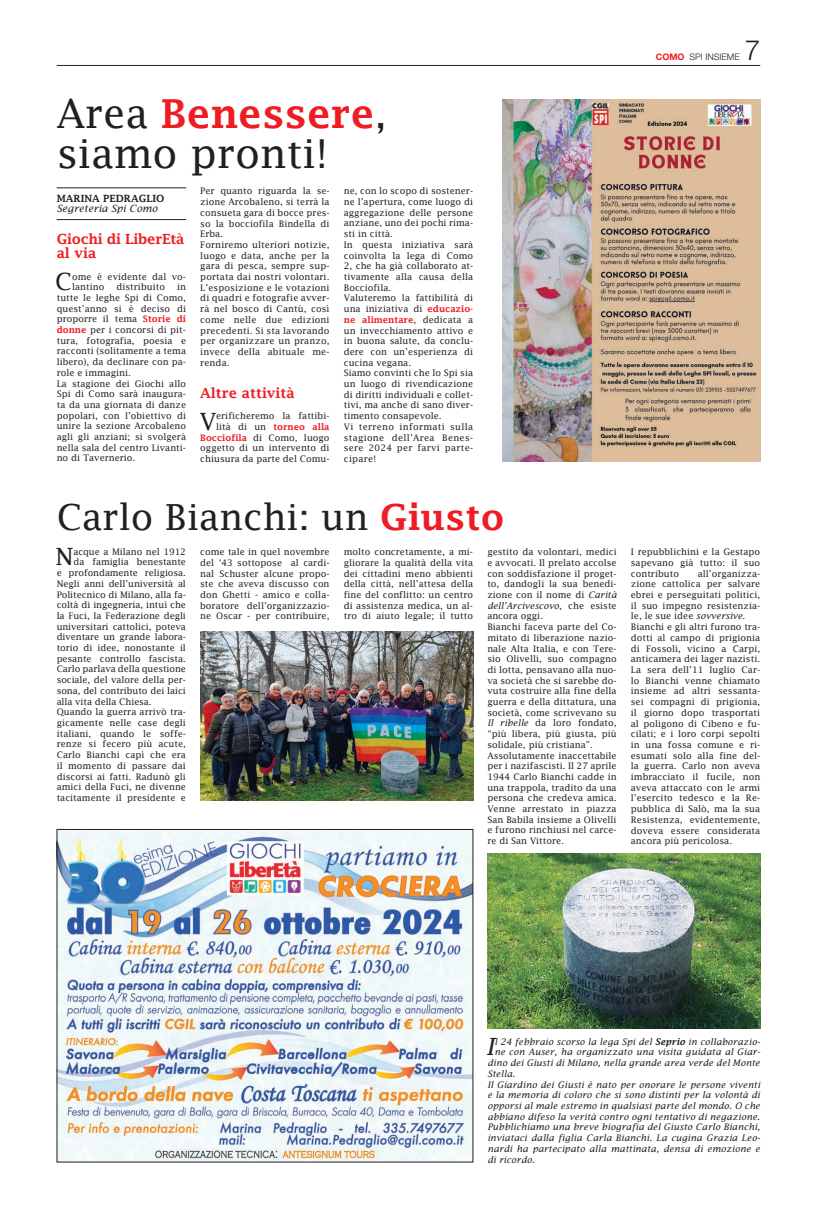
<style>
.page{position:relative;width:817px;height:1219px;background:#fff}
.page>*{position:absolute;margin:0;border:0;box-sizing:border-box;transform-origin:0 0}
.t1{font:40px/40px "Lucida Fax";color:#231f20}
.t2{font:36px "Lucida Fax";color:#231f20}
.t3{font:300 28px "Helvetica Neue LT Std";color:#231f20}
.t4{font:23.8px "Lucida Fax";color:#231f20}
.t5{font:italic 23.8px "Lucida Fax";color:#231f20}
.t6{font:600 14px/14px "Lucida Fax";letter-spacing:-.02em;color:#ee1d23}
.t7{font:600 14px "Lucida Fax";color:#ee1d23}
.t8{font:italic 10px "Lucida Fax";color:#231f20}
.t9{font:600 10px "Lucida Fax";color:#231f20}
.t10{font:9px/10.7px "Lucida Fax";color:#231f20}
.t11{font:italic 9px "Lucida Fax";letter-spacing:.01em;color:#231f20}
.t12{font:300 9px "Helvetica Neue LT Std";color:#231f20}
.s1{font-weight:600;color:#ee1d23}
.s2{font-weight:700;color:#ee1d23}
.s3{font-style:italic}
.s4{font-weight:600}
</style>
<div class="page">
<hr style="left:57px;top:65px;width:703px;height:1px;background:#231f20">
<hr style="left:57px;top:188px;width:129px;height:1px;background:#231f20">
<hr style="left:57px;top:219px;width:129px;height:1px;background:#231f20">
<img style="left:502px;top:99px;width:258px;height:363px">
<img style="left:59px;top:831px;width:412px;height:329px">
<img style="left:487px;top:853px;width:273px;height:175px">
<img style="left:200px;top:631px;width:273px;height:170px">
<h1 class="t1" style="left:57px;top:93px;width:332px">Area <span class="s1">Benessere</span>, siamo pronti!</h1>
<p class="t9" style="left:57px;top:193px;width:109px">MARINA PEDRAGLIO</p>
<p class="t8" style="left:57px;top:203px;width:102px">Segreteria Spi Como</p>
<h3 class="t6" style="left:57px;top:232px;width:129px">Giochi di LiberEtà al via</h3>
<h3 class="t4" style="left:55px;top:268px;width:18px">C</h3>
<p class="t10" style="left:72px;top:271px;width:115px">ome è evidente dal vo&shy;lantino</p>
<p class="t10" style="left:116px;top:282px;width:50px">distribuito</p>
<p class="t10" style="left:57px;top:282px;width:131px;text-indent:120px">in tutte le leghe Spi di Como, quest’anno si è deciso di proporre il tema <span class="s1">Storie di donne</span> per i concorsi di pit&shy;tura, fotografia, poesia e racconti (solitamente a tema libero), da declinare con pa&shy;role e immagini.<br>La stagione dei Giochi allo<br>Spi di Como sarà inaugura&shy;ta da una giornata di danze popolari, con l’obiettivo di unire la sezione Arcobaleno agli gli anziani; si svolgerà nella sala del centro Livanti&shy;no di Tavernerio.</p>
<p class="t10" style="left:200px;top:186px;width:131px">Per quanto riguarda la se&shy;zione Arcobaleno, si terrà la consueta gara di bocce pres&shy;so la bocciofila Bindella di<br>Erba.<br>Forniremo ulteriori notizie, luogo e data, anche per la gara di pesca, sempre sup&shy;portata dai nostri volontari.<br>L’esposizione e le votazioni di quadri e fotografie avver&shy;rà nel bosco di Cantù, così come nelle due edizioni precedenti. Si sta lavorando per organizzare un pranzo, invece della abituale me&shy;renda.</p>
<h3 class="t7" style="left:200px;top:385px;width:96px">Altre attività</h3>
<h3 class="t4" style="left:200px;top:407px;width:18px">V</h3>
<p class="t10" style="left:200px;top:410px;width:131px;text-align:right">erificheremo la fattibi&shy;lità di un <span class="s1">torneo alla<br>Bocciofila</span> di Como, luogo oggetto di un intervento di chiusura da parte del Comu-</p>
<p class="t10" style="left:344px;top:186px;width:131px">ne, con lo scopo di sostener&shy;ne l’apertura, come luogo di aggregazione delle persone anziane, uno dei pochi rima&shy;sti in città.<br>In questa iniziativa sarà coinvolta la lega di Como<br>2, che ha già collaborato at&shy;tivamente alla causa della<br>Bocciofila.<br>Valuteremo la fattibilità di una iniziativa di <span class="s1">educazio&shy;ne alimentare</span>, dedicata a un invecchiamento attivo e in buona salute, da conclu&shy;dere con un’esperienza di cucina vegana.<br>Siamo convinti che lo Spi sia un luogo di rivendicazione di diritti individuali e collet&shy;tivi, ma anche di sano diver&shy;timento consapevole.<br>Vi terreno informati sulla stagione dell’Area Benes&shy;sere 2024 per farvi parte&shy;cipare!</p>
<h3 class="t3" style="left:744px;top:33px;width:17px">7</h3>
<p class="t12" style="left:655px;top:51px;width:85px"><span class="s2">COMO</span> SPI INSIEME</p>
<h2 class="t2" style="left:57px;top:496px;width:449px">Carlo Bianchi: un <span class="s1">Giusto</span></h2>
<h3 class="t4" style="left:55px;top:543px;width:20px">N</h3>
<p class="t10" style="left:73px;top:546px;width:114px">acque a Milano nel 1912</p>
<p class="t10" style="left:200px;top:547px;width:131px;text-align:justify">come tale in quel novembre del ‘43 sottopose al cardi&shy;nal Schuster alcune propo&shy;ste che aveva discusso con don Ghetti - amico e colla&shy;boratore dell’organizzazio&shy;ne Oscar - per contribuire,</p>
<p class="t10" style="left:343px;top:547px;width:131px;text-align:justify">molto concretamente, a mi&shy;gliorare la qualità della vita dei cittadini meno abbienti della città, nell’attesa della fine del conflitto: un centro di assistenza medica, un al&shy;tro di aiuto legale; il tutto</p>
<p class="t10" style="left:487px;top:547px;width:131px">gestito da volontari, medici e avvocati. Il prelato accolse con soddisfazione il proget&shy;to, dandogli la sua benedi&shy;zione con il nome di <span class="s3">Carità dell’Arcivescovo</span>, che esiste ancora oggi.<br>Bianchi faceva parte del Co&shy;mitato di liberazione nazio&shy;nale Alta Italia, e con Tere&shy;sio Olivelli, suo compagno di lotta, pensavano alla nuo&shy;va società che si sarebbe do&shy;vuta costruire alla fine della guerra e della dittatura, una società, come scrivevano su<br><span class="s3">Il ribelle</span> da loro fondato, “più libera, più giusta, più solidale, più cristiana”.<br>Assolutamente inaccettabile per i nazifascisti. Il 27 aprile<br>1944 Carlo Bianchi cadde in una trappola, tradito da una persona che credeva amica.<br>Venne arrestato in piazza<br>San Babila insieme a Olivelli e furono rinchiusi nel carce&shy;re di San Vittore.</p>
<p class="t10" style="left:630px;top:547px;width:131px;text-align:justify">I repubblichini e la Gestapo sapevano già tutto: il suo contributo</p>
<p class="t10" style="left:73px;top:557px;width:114px">da famiglia benestante</p>
<p class="t10" style="left:57px;top:567px;width:131px">e profondamente religiosa.</p>
<p class="t10" style="left:57px;top:578px;width:131px">Negli anni dell’università al</p>
<p class="t10" style="left:57px;top:589px;width:131px">Politecnico di Milano, alla fa-</p>
<p class="t10" style="left:57px;top:600px;width:131px">coltà di ingegneria, intuì che</p>
<p class="t10" style="left:57px;top:610px;width:131px">la Fuci, la Federazione degli</p>
<p class="t10" style="left:57px;top:621px;width:131px">universitari cattolici, poteva</p>
<p class="t10" style="left:57px;top:632px;width:131px">diventare un grande labora-</p>
<p class="t10" style="left:57px;top:642px;width:131px">torio di idee, nonostante il</p>
<p class="t10" style="left:57px;top:653px;width:131px">pesante controllo fascista.</p>
<p class="t10" style="left:57px;top:664px;width:131px">Carlo parlava della questione</p>
<p class="t10" style="left:57px;top:674px;width:131px">sociale, del valore della per-</p>
<p class="t10" style="left:57px;top:685px;width:131px">sona, del contributo dei laici</p>
<p class="t10" style="left:57px;top:696px;width:97px">alla vita della Chiesa.</p>
<p class="t10" style="left:57px;top:707px;width:131px">Quando la guerra arrivò tra-</p>
<p class="t10" style="left:57px;top:717px;width:131px">gicamente nelle case degli</p>
<p class="t10" style="left:57px;top:728px;width:131px">italiani, quando le soffe-</p>
<p class="t10" style="left:57px;top:739px;width:131px">renze si fecero più acute,</p>
<p class="t10" style="left:57px;top:749px;width:131px">Carlo Bianchi capì che era</p>
<p class="t10" style="left:57px;top:760px;width:131px">il momento di passare dai</p>
<p class="t10" style="left:57px;top:771px;width:131px">discorsi ai fatti. Radunò gli</p>
<p class="t10" style="left:57px;top:781px;width:131px">amici della Fuci, ne divenne</p>
<p class="t10" style="left:57px;top:792px;width:131px">tacitamente il presidente e</p>
<p class="t10" style="left:630px;top:568px;width:131px;text-indent:67px">all’organizza&shy;zione cattolica per salvare ebrei e perseguitati politici, il suo impegno resistenzia&shy;le, le sue idee <span class="s3">sovversive</span>.<br>Bianchi e gli altri furono tra&shy;dotti al campo di prigionia di Fossoli, vicino a Carpi, anticamera dei lager nazisti.<br>La sera dell’11 luglio Car&shy;lo Bianchi venne chiamato insieme ad altri sessanta&shy;sei compagni di prigionia, il giorno dopo trasportati al poligono di Cibeno e fu&shy;cilati; e i loro corpi sepolti in una fossa comune e ri&shy;esumati solo alla fine del&shy;la guerra. Carlo non aveva imbracciato il fucile, non aveva attaccato con le armi l’esercito tedesco e la Re&shy;pubblica di Salò, ma la sua<br>Resistenza, evidentemente, doveva essere considerata ancora più pericolosa.</p>
<h3 class="t5" style="left:486px;top:1033px;width:9px">I</h3>
<p class="t11" style="left:494px;top:1036px;width:267px">l 24 febbraio scorso la lega Spi del <span class="s4">Seprio</span> in collaborazio-</p>
<p class="t11" style="left:494px;top:1047px;width:267px">ne con Auser, ha organizzato una visita guidata al Giar-</p>
<p class="t11" style="left:487px;top:1058px;width:274px">dino dei Giusti di Milano, nella grande area verde del Monte</p>
<p class="t11" style="left:487px;top:1068px;width:29px">Stella.</p>
<p class="t11" style="left:487px;top:1079px;width:274px">Il Giardino dei Giusti è nato per onorare le persone viventi</p>
<p class="t11" style="left:487px;top:1090px;width:274px">e la memoria di coloro che si sono distinti per la volontà di</p>
<p class="t11" style="left:487px;top:1101px;width:274px">opporsi al male estremo in qualsiasi parte del mondo. O che</p>
<p class="t11" style="left:487px;top:1111px;width:274px">abbiano difeso la verità contro ogni tentativo di negazione.</p>
<p class="t11" style="left:487px;top:1122px;width:274px">Pubblichiamo una breve biografia del Giusto Carlo Bianchi,</p>
<p class="t11" style="left:487px;top:1133px;width:274px">inviataci dalla figlia Carla Bianchi. La cugina Grazia Leo-</p>
<p class="t11" style="left:487px;top:1143px;width:274px">nardi ha partecipato alla mattinata, densa di emozione e</p>
<p class="t11" style="left:487px;top:1154px;width:49px">di ricordo.</p>
</div>
